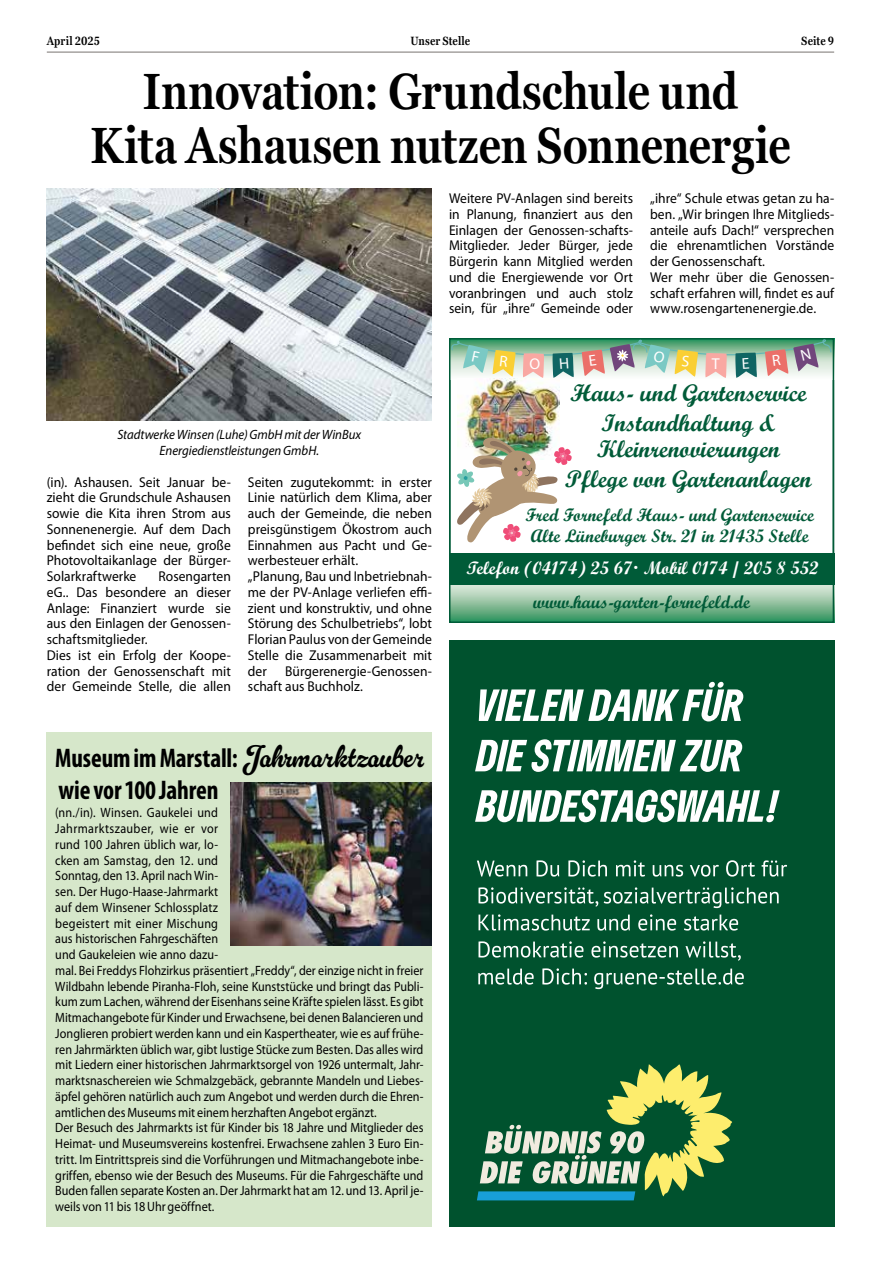
<style>
.page{position:relative;width:881px;height:1263px;background:#fff}
.page>*{position:absolute;margin:0;border:0;box-sizing:border-box;transform-origin:0 0}
.t1{font:600 condensed 51px/54px "Georgia Pro";letter-spacing:-.015em;color:#000;text-align:center;scale:.95 1}
.t2{font:700 condensed 27px/31.5px "Myriad Pro";letter-spacing:-.005em;color:#000;scale:.95 1}
.t3{font:24px/30px "Script MT Bold";color:#005b38;text-align:center}
.t4{font:18px/21.6px "Script MT Bold";color:#005b38}
.t5{font:18px "Script MT Bold";color:#fff}
.t6{font:15.75px "Myriad Pro";color:#fff}
.t7{font:15.6px "Myriad Pro";color:#fff}
.t8{font:14.25px/15.8px "Myriad Pro";letter-spacing:.005em;color:#000;scale:.95 1}
.t9{font:13.5px/15.8px "Myriad Pro";color:#000;scale:.9 1}
.t10{font:italic 13.5px/15.8px "Myriad Pro";color:#000;text-align:center;scale:.95 1}
.t11{font:600 condensed 12px "Georgia Pro";letter-spacing:.005em;color:#000;scale:.95 1}
.s1{font-family:"Gelato Luxe";font-weight:400;font-stretch:normal;font-size:31.5px}
.s2{font-family:"Trebuchet MS";font-weight:700}
</style>
<div class="page">
<hr style="left:47px;top:52px;width:786px;height:1px;background:#787370">
<div style="left:47px;top:732px;width:385px;height:495px;background:#d6e7ca"></div>
<img style="left:231px;top:782px;width:201px;height:163px">
<img style="left:47px;top:189px;width:385px;height:231px">
<img style="left:457px;top:378px;width:102px;height:60px">
<svg style="left:452px;top:585px;width:378px;height:35px;background:#90c1a0"></svg>
<div style="left:449px;top:553px;width:384px;height:32px;background:#005b38"></div>
<div style="left:449px;top:338px;width:384px;height:285px;border:2px solid #005b38"></div>
<svg style="left:457px;top:438px;width:115px;height:105px"></svg>
<div style="left:449px;top:640px;width:384px;height:587px;background:#00522e"></div>
<svg style="left:477px;top:1064px;width:255px;height:136px"></svg>
<svg style="left:475px;top:790px;width:304px;height:32px"></svg>
<svg style="left:475px;top:739px;width:267px;height:33px"></svg>
<svg style="left:478px;top:682px;width:265px;height:39px"></svg>
<svg style="left:478px;top:968px;width:265px;height:21px"></svg>
<svg style="left:478px;top:941px;width:262px;height:20px"></svg>
<svg style="left:478px;top:914px;width:259px;height:16px"></svg>
<svg style="left:478px;top:887px;width:300px;height:21px"></svg>
<svg style="left:477px;top:860px;width:309px;height:16px"></svg>
<svg style="left:450px;top:339px;width:381px;height:39px;background:#a1b69e"></svg>
<p class="t11" style="left:47px;top:34px;width:58px">April 2025</p>
<p class="t11" style="left:410px;top:34px;width:64px">Unser Stelle</p>
<p class="t11" style="left:800px;top:34px;width:36px">Seite 9</p>
<h1 class="t1" style="left:90px;top:66px;width:739px">Innovation: Grundschule und<br>Kita Ashausen nutzen Sonnenergie</h1>
<p class="t8" style="left:449px;top:191px;width:195px;text-align:justify">Weitere PV-Anlagen sind bereits in Planung, finanziert aus den Einlagen der Genossen-schafts-Mitglieder. Jeder Bürger, jede Bürgerin kann Mitglied werden und die Energiewende vor Ort voranbringen und auch stolz sein, für „ihre“ Gemeinde oder</p>
<p class="t8" style="left:649px;top:191px;width:195px">„ihre“ Schule etwas getan zu ha&shy;ben. „Wir bringen Ihre Mitglieds&shy;anteile aufs Dach!“ versprechen die ehrenamtlichen Vorstände der Genossenschaft.<br>Wer mehr über die Genossen&shy;schaft erfahren will, findet es auf www.rosengartenenergie.de.</p>
<p class="t10" style="left:117px;top:427px;width:258px">Stadtwerke Winsen (Luhe) GmbH mit der WinBux<br>Energiedienstleistungen GmbH.</p>
<p class="t8" style="left:47px;top:474px;width:195px;text-align:justify">(in). Ashausen. Seit Januar be&shy;zieht die Grundschule Ashausen sowie die Kita ihren Strom aus Sonnenenergie. Auf dem Dach befindet sich eine neue, große Photovoltaikanlage der Bürger-Solarkraftwerke</p>
<p class="t8" style="left:47px;top:569px;width:195px;text-indent:112px">Rosengarten eG.. Das besondere an dieser<br>Anlage: Finanziert wurde sie aus den Einlagen der Genossen&shy;schaftsmitglieder.<br>Dies ist ein Erfolg der Koope&shy;ration der Genossenschaft mit der Gemeinde Stelle, die allen</p>
<p class="t8" style="left:248px;top:474px;width:195px">Seiten zugutekommt: in erster<br>Linie natürlich dem Klima, aber auch der Gemeinde, die neben preisgünstigem Ökostrom auch<br>Einnahmen aus Pacht und Ge&shy;werbesteuer erhält.<br>„Planung, Bau und Inbetriebnah&shy;me der PV-Anlage verliefen effi&shy;zient und konstruktiv, und ohne<br>Störung des Schulbetriebs“, lobt<br>Florian Paulus von der Gemeinde<br>Stelle die Zusammenarbeit mit der</p>
<p class="t8" style="left:248px;top:663px;width:195px;text-indent:37px">Bürgerenergie-Genossen&shy;schaft aus Buchholz.</p>
<h2 class="t2" style="left:55px;top:743px;width:390px">Museum im Marstall: <span class="s1">Jahrmarktzauber </span>wie vor 100 Jahren</h2>
<p class="t9" style="left:55px;top:805px;width:410px">(nn./in). Winsen. Gaukelei und<br>Jahrmarktszauber, wie er vor<br>rund 100 Jahren üblich war, lo-<br>cken am Samstag, den 12. und<br>Sonntag, den 13. April nach Win-<br>sen. Der Hugo-Haase-Jahrmarkt<br>auf dem Winsener Schlossplatz<br>begeistert mit einer Mischung<br>aus historischen Fahrgeschäften<br>und Gaukeleien wie anno dazu-<br>mal. Bei Freddys Flohzirkus präsentiert „Freddy“, der einzige nicht in freier Wildbahn lebende Piranha-Floh, seine Kunststücke und bringt das Publi&shy;kum zum Lachen, während der Eisenhans seine Kräfte spielen lässt. Es gibt Mitmachangebote für Kinder und Erwachsene, bei denen Balancieren und Jonglieren probiert werden kann und ein Kaspertheater, wie es auf frühe&shy;ren Jahrmärkten üblich war, gibt lustige Stücke zum Besten. Das alles wird mit Liedern einer historischen Jahrmarktsorgel von 1926 untermalt, Jahr&shy;marktsnaschereien wie Schmalzgebäck, gebrannte Mandeln und Liebes&shy;äpfel gehören natürlich auch zum Angebot und werden durch die Ehren&shy;amtlichen des Museums mit einem herzhaften Angebot ergänzt.<br>Der Besuch des Jahrmarkts ist für Kinder bis 18 Jahre und Mitglieder des Heimat- und Museumsvereins kostenfrei. Erwachsene zahlen 3 Euro Ein&shy;tritt. Im Eintrittspreis sind die Vorführungen und Mitmachangebote inbe&shy;griffen, ebenso wie der Besuch des Museums. Für die Fahrgeschäfte und Buden fallen separate Kosten an. Der Jahrmarkt hat am 12. und 13. April je&shy;weils von 11 bis 18 Uhr geöffnet.</p>
<p class="t7" style="left:529px;top:355px;width:12px">O</p>
<p class="t6" style="left:711px;top:355px;width:9px">T</p>
<h3 class="t3" style="left:570px;top:378px;width:238px">Haus- und Gartenservice<br>Instandhaltung &amp;</h3>
<h3 class="t3" style="left:564px;top:433px;width:248px">Kleinrenovierungen<br>Pflege von Gartenanlagen</h3>
<h3 class="t4" style="left:525px;top:504px;width:290px">Fred Fornefeld Haus- und Gartenservice<br>Alte Lüneburger Str. 21 in 21435 Stelle</h3>
<h3 class="t5" style="left:466px;top:557px;width:353px">Telefon (04174) 25 67<span class="s2">∙</span> Mobil 0174 / 205 8 552</h3>
<h3 class="t4" style="left:533px;top:590px;width:218px">www.haus-garten-fornefeld.de</h3>
</div>
